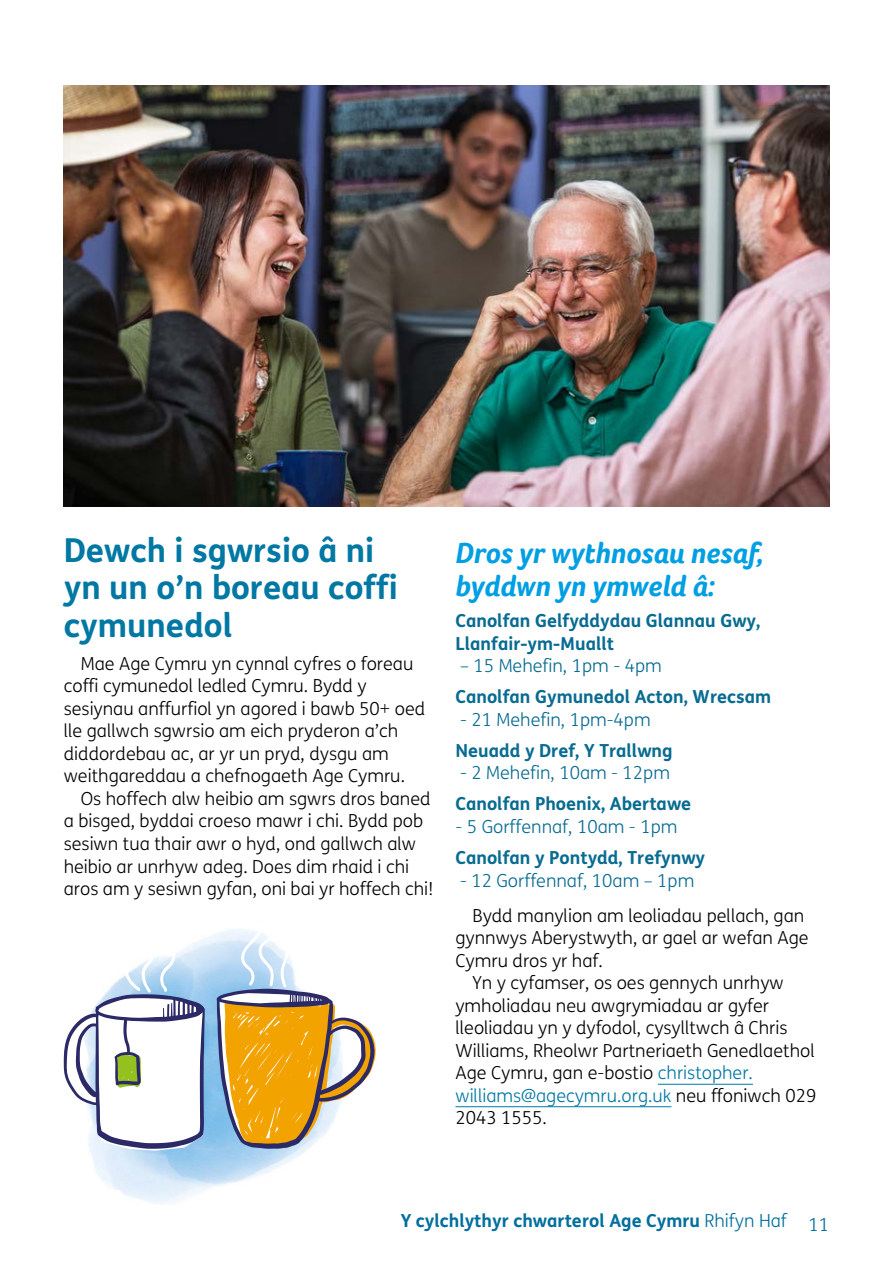
<style>
.page{position:relative;width:893px;height:1263px;background:#fff}
.page>*{position:absolute;margin:0;border:0;box-sizing:border-box;transform-origin:0 0}
.t1{font:700 33px/37.5px "FS Me";color:#0078a3}
.t2{font:italic 700 30px/33px "Foco Age UK";letter-spacing:-.005em;color:#009fe3}
.t3{font:300 18px/22.5px "FS Me";color:#000}
.t4{font:700 18px/22.5px "FS Me";color:#086b91}
.t5{font:300 18px "FS Me";color:#086b91}
.t6{font:700 18px "FS Me";color:#006f9e}
.s1{color:#0078a3}
.s2{font-weight:300}
</style>
<div class="page">
<svg style="left:64px;top:937px;width:141px;height:214px"></svg>
<svg style="left:217px;top:927px;width:159px;height:222px"></svg>
<hr style="left:658px;top:1084px;width:95px;height:1px;background:#0078a3">
<hr style="left:455px;top:1106px;width:216px;height:1px;background:#0078a3">
<img style="left:64px;top:85px;width:765px;height:421px">
<h1 class="t1" style="left:64px;top:532px;width:335px">Dewch i sgwrsio â ni yn un o’n boreau coffi cymunedol</h1>
<p class="t3" style="left:64px;top:653px;width:363px;text-indent:17px">Mae Age Cymru yn cynnal cyfres o foreau coffi cymunedol ledled Cymru. Bydd y sesiynau anffurfiol yn agored i bawb 50+ oed lle gallwch sgwrsio am eich pryderon a’ch diddordebau ac, ar yr un pryd, dysgu am weithgareddau a chefnogaeth Age Cymru.</p>
<p class="t3" style="left:64px;top:788px;width:371px;text-indent:17px">Os hoffech alw heibio am sgwrs dros baned a bisged, byddai croeso mawr i chi. Bydd pob sesiwn tua thair awr o hyd, ond gallwch alw heibio ar unrhyw adeg. Does dim rhaid i chi aros am y sesiwn gyfan, oni bai yr hoffech chi!</p>
<h2 class="t2" style="left:455px;top:537px;width:310px">Dros yr wythnosau nesaf, byddwn yn ymweld â:</h2>
<p class="t4" style="left:455px;top:610px;width:306px">Canolfan Gelfyddydau Glannau Gwy,<br>Llanfair-ym-Muallt</p>
<p class="t5" style="left:460px;top:656px;width:203px">– 15 Mehefin, 1pm - 4pm</p>
<p class="t4" style="left:455px;top:686px;width:317px">Canolfan Gymunedol Acton, Wrecsam</p>
<p class="t5" style="left:460px;top:709px;width:192px">- 21 Mehefin, 1pm-4pm</p>
<p class="t4" style="left:455px;top:739px;width:219px">Neuadd y Dref, Y Trallwng</p>
<p class="t5" style="left:460px;top:763px;width:212px">- 2 Mehefin, 10am - 12pm</p>
<p class="t4" style="left:455px;top:793px;width:237px">Canolfan Phoenix, Abertawe</p>
<p class="t5" style="left:455px;top:816px;width:223px">- 5 Gorffennaf, 10am - 1pm</p>
<p class="t4" style="left:455px;top:846px;width:251px">Canolfan y Pontydd, Trefynwy</p>
<p class="t5" style="left:460px;top:870px;width:236px">- 12 Gorffennaf, 10am – 1pm</p>
<p class="t3" style="left:455px;top:905px;width:355px;text-indent:17px">Bydd manylion am leoliadau pellach, gan gynnwys Aberystwyth, ar gael ar wefan Age<br>Cymru dros yr haf.</p>
<p class="t3" style="left:455px;top:972px;width:362px;text-indent:17px">Yn y cyfamser, os oes gennych unrhyw ymholiadau neu awgrymiadau ar gyfer lleoliadau yn y dyfodol, cysylltwch â Chris Williams, Rheolwr Partneriaeth Genedlaethol Age Cymru, gan e-bostio <span class="s1">christopher. williams@agecymru.org.uk</span> neu ffoniwch 029<br>2043 1555.</p>
<p class="t6" style="left:401px;top:1209px;width:430px">Y cylchlythyr chwarterol Age Cymru <span class="s2">Rhifyn Haf 11</span></p>
</div>
